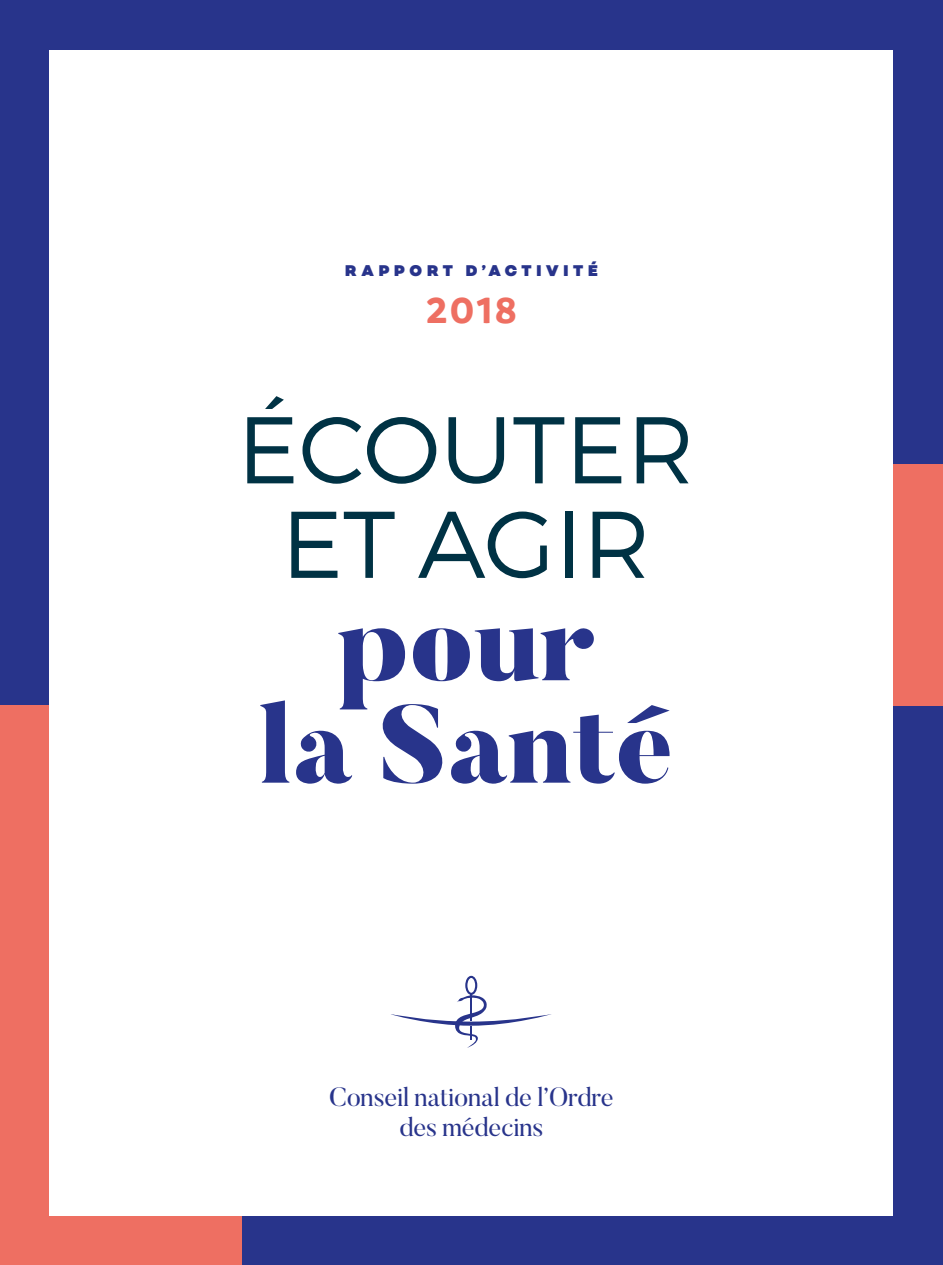
<style>
.page{position:relative;width:943px;height:1265px;background:#28348b}
.page>*{position:absolute;margin:0;border:0;box-sizing:border-box;transform-origin:0 0}
.t1{font:900 110.25px/102.4px "Butler";letter-spacing:-.01em;color:#28348b;text-align:center}
.t2{font:300 94.5px/94.5px "Montserrat";color:#003244;text-align:center}
.t3{font:700 38.5px "Branding";color:#ee6f62}
.t4{font:26.25px/29.8px "Butler";letter-spacing:-.01em;color:#28348b;text-align:center}
.t5{font:900 15.92px "Campton";letter-spacing:.3em;color:#28348b}
</style>
<div class="page">
<div style="left:0;top:706px;width:242px;height:559px;background:#ee6f62"></div>
<div style="left:761px;top:465px;width:182px;height:241px;background:#ee6f62"></div>
<div style="left:50px;top:50px;width:843px;height:1165px;background:#fff"></div>
<svg style="left:391px;top:976px;width:161px;height:72px"></svg>
<p class="t5" style="left:345px;top:260px;width:254px">RAPPORT D’ACTIVITÉ</p>
<h3 class="t3" style="left:426px;top:288px;width:92px">2018</h3>
<h2 class="t2" style="left:237px;top:401px;width:459px">ÉCOUTER<br>ET AGIR</h2>
<h1 class="t1" style="left:258px;top:595px;width:417px">pour<br>la Santé</h1>
<p class="t4" style="left:329px;top:1082px;width:286px">Conseil national de l’Ordre des médecins</p>
</div>
